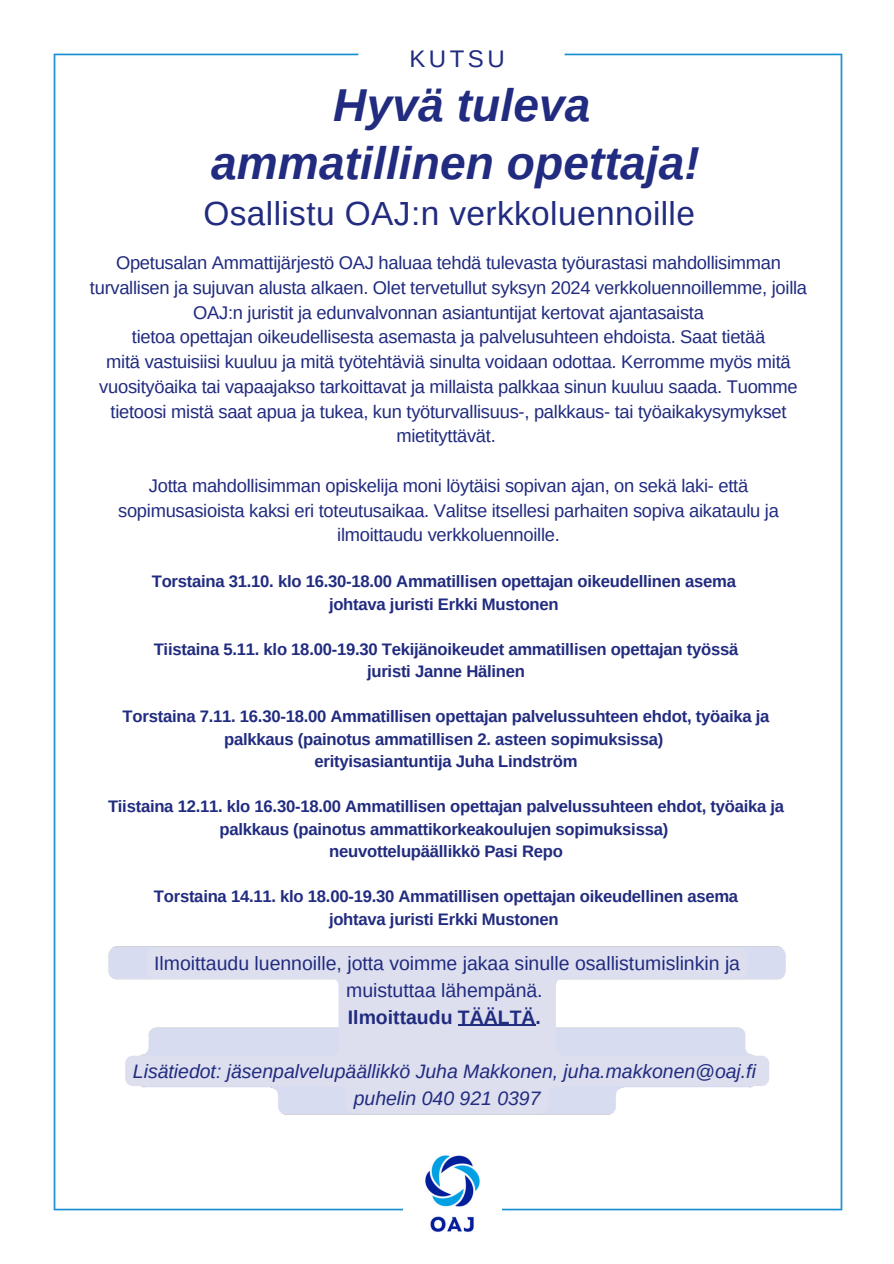
<style>
.page{position:relative;width:894px;height:1264px;background:#fff}
.page>*{position:absolute;margin:0;border:0;box-sizing:border-box;transform-origin:0 0}
.t1{font:italic 700 46.05px/58.5px "Arimo";color:#212b7f;text-align:center}
.t2{font:33.45px "Arimo";letter-spacing:.01em;color:#212b7f}
.t3{font:24px "Arimo";letter-spacing:.145em;color:#212b7f}
.t4{font:19.5px/27px "Arimo";color:#212b7f;text-align:center}
.t5{font:italic 19.5px/27px "Arimo";color:#212b7f;text-align:center}
.t6{font:18.3px/24.8px "Arimo";letter-spacing:-.015em;color:#212b7f;text-align:center}
.t7{font:700 16.65px/22.5px "Arimo";letter-spacing:-.015em;color:#212b7f;text-align:center}
.s1{font-weight:700}
</style>
<div class="page">
<img style="left:53px;top:53px;width:790px;height:1158px">
<img style="left:403px;top:1153px;width:98px;height:79px">
<img style="left:359px;top:53px;width:205px;height:26px">
<img style="left:102px;top:939px;width:689px;height:182px">
<svg style="left:125px;top:947px;width:644px;height:165px;fill:#dddfef"></svg>
<hr style="left:458px;top:1024px;width:77px;height:1px;background:#212b7f">
<h2 class="t3" style="left:409px;top:46px;width:97px">KUTSU</h2>
<h4 class="t1" style="left:211px;top:75px;width:490px">Hyvä tuleva ammatillinen opettaja!</h4>
<p class="t2" style="left:203px;top:194px;width:493px">Osallistu OAJ:n verkkoluennoille</p>
<h4 class="t6" style="left:90px;top:250px;width:718px">Opetusalan Ammattijärjestö OAJ haluaa tehdä tulevasta työurastasi mahdollisimman turvallisen ja sujuvan alusta alkaen. Olet tervetullut syksyn 2024 verkkoluennoillemme, joilla OAJ:n juristit ja edunvalvonnan asiantuntijat kertovat ajantasaista<br>tietoa opettajan oikeudellisesta asemasta ja palvelusuhteen ehdoista. Saat tietää<br>mitä vastuisiisi kuuluu ja mitä työtehtäviä sinulta voidaan odottaa. Kerromme myös mitä vuosityöaika tai vapaajakso tarkoittavat ja millaista palkkaa sinun kuuluu saada. Tuomme tietoosi mistä saat apua ja tukea, kun työturvallisuus-, palkkaus- tai työaikakysymykset mietityttävät.</h4>
<h4 class="t6" style="left:118px;top:473px;width:662px">Jotta mahdollisimman opiskelija moni löytäisi sopivan ajan, on sekä laki- että sopimusasioista kaksi eri toteutusaikaa. Valitse itsellesi parhaiten sopiva aikataulu ja ilmoittaudu verkkoluennoille.</h4>
<p class="t7" style="left:152px;top:570px;width:585px">Torstaina 31.10. klo 16.30-18.00 Ammatillisen opettajan oikeudellinen asema</p>
<p class="t7" style="left:329px;top:592px;width:231px">johtava juristi Erkki Mustonen</p>
<p class="t7" style="left:154px;top:637px;width:586px">Tiistaina 5.11. klo 18.00-19.30 Tekijänoikeudet ammatillisen opettajan työssä</p>
<p class="t7" style="left:367px;top:660px;width:159px">juristi Janne Hälinen</p>
<p class="t7" style="left:123px;top:705px;width:648px">Torstaina 7.11. 16.30-18.00 Ammatillisen opettajan palvelussuhteen ehdot, työaika ja palkkaus (painotus ammatillisen 2. asteen sopimuksissa)</p>
<p class="t7" style="left:314px;top:750px;width:264px">erityisasiantuntija Juha Lindström</p>
<p class="t7" style="left:108px;top:795px;width:677px">Tiistaina 12.11. klo 16.30-18.00 Ammatillisen opettajan palvelussuhteen ehdot, työaika ja palkkaus (painotus ammattikorkeakoulujen sopimuksissa)</p>
<p class="t7" style="left:329px;top:840px;width:235px">neuvottelupäällikkö Pasi Repo</p>
<p class="t7" style="left:154px;top:885px;width:585px">Torstaina 14.11. klo 18.00-19.30 Ammatillisen opettajan oikeudellinen asema</p>
<p class="t7" style="left:329px;top:907px;width:231px">johtava juristi Erkki Mustonen</p>
<p class="t4" style="left:154px;top:949px;width:587px">Ilmoittaudu luennoille, jotta voimme jakaa sinulle osallistumislinkin ja muistuttaa lähempänä.<br><span class="s1">Ilmoittaudu TÄÄLTÄ.</span></p>
<h4 class="t5" style="left:133px;top:1057px;width:624px">Lisätiedot: jäsenpalvelupäällikkö Juha Makkonen, juha.makkonen@oaj.fi puhelin 040 921 0397</h4>
</div>
